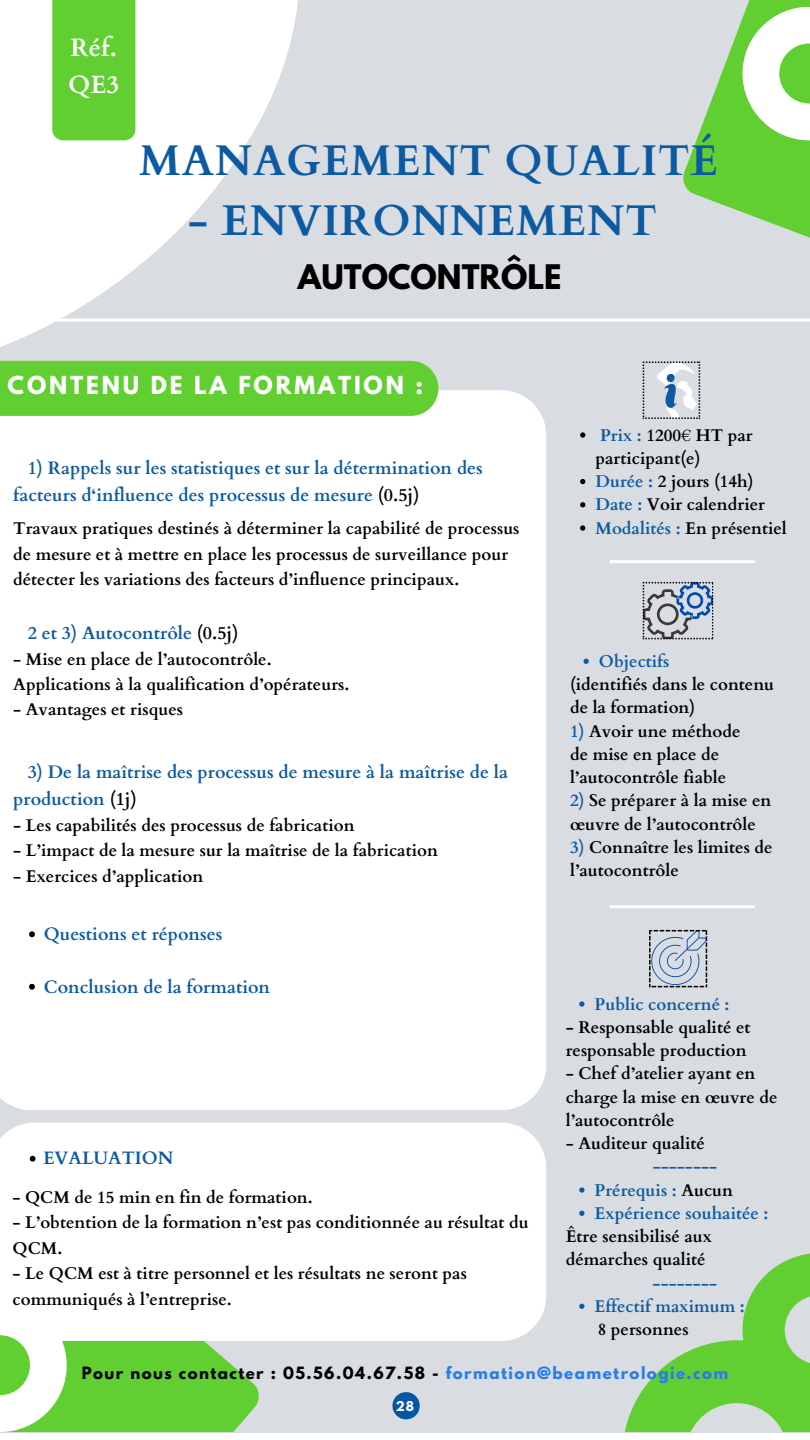
<style>
.page{position:relative;width:810px;height:1440px;background:#fff}
.page>*{position:absolute;margin:0;border:0;box-sizing:border-box;transform-origin:0 0}
.t1{font:700 43px "Cardo";letter-spacing:.02em;color:#0c5aa1}
.t2{font:700 30px "League Spartan";color:#000}
.t3{font:700 25px/37.5px "Cardo";color:#fff}
.t4{font:700 22px "League Spartan";letter-spacing:.13em;color:#fff}
.t5{font:700 18px/27.1px "Cardo";color:#0c5aa1}
.t6{font:700 17px/23.2px "Cardo";color:#000}
.t7{font:700 17px/23.3px "Cardo";color:#0c5aa1}
.t8{font:700 15px "League Spartan";letter-spacing:.1em;color:#000}
.t9{font:700 12px "League Spartan";color:#fff}
.s1{color:#000}
.s2{color:#0c5aa1}
.s3{color:#297be8}
</style>
<div class="page">
<div style="left:0;top:0;width:810px;height:1432px;background:#d9dce1"></div>
<div style="left:0;top:390px;width:546px;height:720px;background:#fff"></div>
<svg style="left:0;top:0;width:312px;height:361px;fill:#fff"></svg>
<hr style="left:0;top:319px;width:810px;height:3px;background:#fff">
<svg style="left:683px;top:0;width:127px;height:238px"></svg>
<div style="left:52px;top:0;width:83px;height:140px;background:#61cf32"></div>
<div style="left:0;top:361px;width:438px;height:55px;background:#61cf32"></div>
<svg style="left:643px;top:362px;width:57px;height:57px"></svg>
<svg style="left:649px;top:930px;width:58px;height:57px"></svg>
<svg style="left:643px;top:582px;width:70px;height:57px"></svg>
<svg style="left:580px;top:432px;width:5px;height:6px"></svg>
<svg style="left:580px;top:479px;width:5px;height:5px"></svg>
<svg style="left:580px;top:502px;width:5px;height:5px"></svg>
<svg style="left:580px;top:525px;width:5px;height:6px"></svg>
<svg style="left:67px;top:1341px;width:192px;height:91px;background:#6bd041"></svg>
<div style="left:0;top:1123px;width:546px;height:218px;background:#fff"></div>
<svg style="left:579px;top:1001px;width:5px;height:6px"></svg>
<svg style="left:579px;top:1187px;width:5px;height:6px"></svg>
<svg style="left:579px;top:1211px;width:5px;height:5px"></svg>
<svg style="left:579px;top:1304px;width:5px;height:5px"></svg>
<svg style="left:584px;top:659px;width:5px;height:5px"></svg>
<hr style="left:610px;top:560px;width:145px;height:3px;background:#fff">
<hr style="left:610px;top:905px;width:145px;height:3px;background:#fff">
<svg style="left:625px;top:1254px;width:185px;height:178px"></svg>
<svg style="left:29px;top:931px;width:6px;height:6px"></svg>
<svg style="left:29px;top:984px;width:6px;height:6px"></svg>
<svg style="left:0;top:1298px;width:67px;height:134px;background:#d4f2c7"></svg>
<svg style="left:30px;top:1156px;width:5px;height:6px"></svg>
<svg style="left:392px;top:1392px;width:28px;height:27px"></svg>
<h3 class="t3" style="left:68px;top:27px;width:53px">Réf.<br>QE3</h3>
<h1 class="t1" style="left:139px;top:126px;width:580px">MANAGEMENT QUALITÉ</h1>
<h1 class="t1" style="left:188px;top:186px;width:471px">- ENVIRONNEMENT</h1>
<h2 class="t2" style="left:298px;top:253px;width:265px">AUTOCONTRÔLE</h2>
<p class="t4" style="left:8px;top:368px;width:417px">CONTENU DE LA FORMATION :</p>
<p class="t5" style="left:13px;top:453px;width:471px;text-indent:14px">1) Rappels sur les statistiques et sur la détermination des facteurs d‘influence des processus de mesure <span class="s1">(0.5j)</span></p>
<p class="t6" style="left:13px;top:515px;width:508px;line-height:25.4px">Travaux pratiques destinés à déterminer la capabilité de processus de mesure et à mettre en place les processus de surveillance pour détecter les variations des facteurs d’influence principaux.</p>
<p class="t5" style="left:28px;top:618px;width:212px">2 et 3) Autocontrôle <span class="s1">(0.5j)</span></p>
<p class="t6" style="left:13px;top:645px;width:338px;line-height:25.4px">- Mise en place de l’autocontrôle.<br>Applications à la qualification d’opérateurs.</p>
<p class="t6" style="left:13px;top:697px;width:171px">- Avantages et risques</p>
<p class="t5" style="left:13px;top:757px;width:496px;text-indent:15px">3) De la maîtrise des processus de mesure à la maîtrise de la production <span class="s1">(1j)</span></p>
<p class="t6" style="left:13px;top:812px;width:343px">- Les capabilités des processus de fabrication</p>
<p class="t6" style="left:13px;top:838px;width:426px">- L’impact de la mesure sur la maîtrise de la fabrication</p>
<p class="t6" style="left:13px;top:863px;width:192px">- Exercices d’application</p>
<p class="t5" style="left:44px;top:919px;width:180px">Questions et réponses</p>
<p class="t5" style="left:44px;top:972px;width:228px">Conclusion de la formation</p>
<p class="t5" style="left:43px;top:1143px;width:132px">EVALUATION</p>
<p class="t6" style="left:12px;top:1184px;width:302px">- QCM de 15 min en fin de formation.</p>
<p class="t6" style="left:13px;top:1208px;width:518px;line-height:25.5px">- L’obtention de la formation n’est pas conditionnée au résultat du<br>QCM.</p>
<p class="t6" style="left:13px;top:1259px;width:456px;line-height:25.5px">- Le QCM est à titre personnel et les résultats ne seront pas communiqués à l’entreprise.</p>
<p class="t6" style="left:596px;top:422px;width:193px"><span class="s2">Prix :</span> 1200€ HT par participant(e)<br><span class="s2">Durée :</span> 2 jours (14h)<br><span class="s2">Date :</span> Voir calendrier<br><span class="s2">Modalités :</span> En présentiel</p>
<p class="t7" style="left:599px;top:648px;width:72px">Objectifs</p>
<p class="t6" style="left:570px;top:672px;width:206px">(identifiés dans le contenu de la formation)</p>
<p class="t6" style="left:570px;top:718px;width:172px"><span class="s2">1)</span> Avoir une méthode de mise en place de l’autocontrôle fiable</p>
<p class="t6" style="left:570px;top:788px;width:203px"><span class="s2">2)</span> Se préparer à la mise en œuvre de l’autocontrôle</p>
<p class="t6" style="left:570px;top:834px;width:204px"><span class="s2">3)</span> Connaître les limites de l’autocontrôle</p>
<p class="t7" style="left:595px;top:991px;width:136px">Public concerné :</p>
<p class="t6" style="left:566px;top:1014px;width:186px">- Responsable qualité et responsable production</p>
<p class="t6" style="left:566px;top:1061px;width:213px">- Chef d’atelier ayant en charge la mise en œuvre de l’autocontrôle</p>
<p class="t6" style="left:566px;top:1131px;width:141px">- Auditeur qualité</p>
<p class="t7" style="left:595px;top:1154px;width:175px;text-indent:58px">--------<br>Prérequis : <span class="s1">Aucun<br></span>Expérience souhaitée :</p>
<p class="t6" style="left:566px;top:1224px;width:148px">Être sensibilisé aux démarches qualité</p>
<p class="t7" style="left:595px;top:1270px;width:152px;text-indent:58px">--------<br>Effectif maximum :</p>
<p class="t6" style="left:598px;top:1317px;width:92px">8 personnes</p>
<p class="t8" style="left:82px;top:1361px;width:648px">Pour nous contacter : 05.56.04.67.58 - <span class="s3">formation@beametrologie.com</span></p>
<p class="t9" style="left:396px;top:1396px;width:20px">28</p>
</div>
